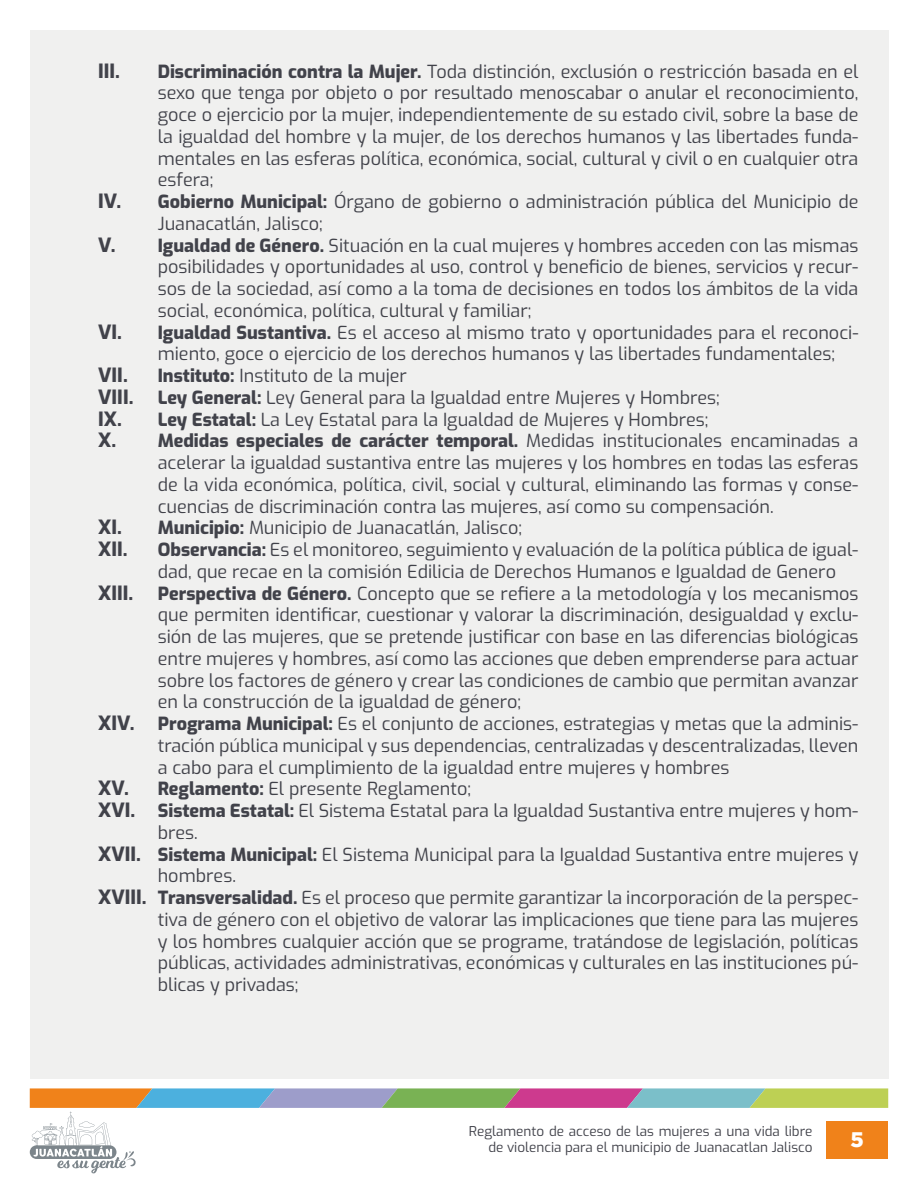
<style>
.page{position:relative;width:918px;height:1188px;background:#fff}
.page>*{position:absolute;margin:0;border:0;box-sizing:border-box;transform-origin:0 0}
.t1{font:900 21px "Gotham";color:#fff}
.t2{font:800 19.5px "Exo";color:#41424a}
.t3{font:18px/21.8px "Exo";color:#41424a}
.t4{font:800 18px "Exo";color:#41424a}
.t5{font:13.5px/16.2px "Exo";color:#41424a;text-align:right}
.s1{font-weight:800}
.s2{font-weight:800;font-size:19.5px}
.s3{font-size:19.5px}
.s4{font-weight:400}
</style>
<div class="page">
<div style="left:30px;top:30px;width:858px;height:1049px;background:#f0f0ef"></div>
<svg style="left:30px;top:1088px;width:858px;height:85px"></svg>
<p class="t2" style="left:98px;top:56px;width:23px">III.</p>
<p class="t3" style="left:158px;top:59px;width:702px"><span class="s1">Discriminación contra la Mujer.</span> Toda distinción, exclusión o restricción basada en el</p>
<p class="t3" style="left:158px;top:81px;width:702px">sexo que tenga por objeto o por resultado menoscabar o anular el reconocimiento,</p>
<p class="t3" style="left:158px;top:103px;width:702px">goce o ejercicio por la mujer, independientemente de su estado civil, sobre la base de</p>
<p class="t3" style="left:158px;top:125px;width:702px">la igualdad del hombre y la mujer, de los derechos humanos y las libertades funda-</p>
<p class="t3" style="left:158px;top:146px;width:702px">mentales en las esferas política, económica, social, cultural y civil o en cualquier otra</p>
<p class="t3" style="left:158px;top:168px;width:57px">esfera;</p>
<p class="t3" style="left:98px;top:190px;width:762px"><span class="s2">IV.</span> <span class="s1">Gobierno Municipal:</span> Órgano de gobierno o administración pública del Municipio de</p>
<p class="t3" style="left:158px;top:212px;width:167px">Juanacatlán, Jalisco;</p>
<p class="t3" style="left:98px;top:233px;width:762px"><span class="s2">V.</span> <span class="s1">Igualdad de Género.</span> Situación en la cual mujeres y hombres acceden con las mismas</p>
<p class="t3" style="left:158px;top:255px;width:702px">posibilidades y oportunidades al uso, control y beneficio de bienes, servicios y recur-</p>
<p class="t3" style="left:158px;top:277px;width:702px">sos de la sociedad, así como a la toma de decisiones en todos los ámbitos de la vida</p>
<p class="t3" style="left:158px;top:299px;width:375px">social, económica, política, cultural y familiar;</p>
<p class="t3" style="left:98px;top:320px;width:762px"><span class="s2">VI.</span> <span class="s1">Igualdad Sustantiva.</span> Es el acceso al mismo trato y oportunidades para el reconoci-</p>
<p class="t3" style="left:158px;top:342px;width:679px">miento, goce o ejercicio de los derechos humanos y las libertades fundamentales;</p>
<p class="t2" style="left:98px;top:361px;width:31px">VII.</p>
<p class="t3" style="left:158px;top:364px;width:251px"><span class="s1">Instituto:</span> Instituto de la mujer</p>
<p class="t3" style="left:98px;top:386px;width:623px"><span class="s2">VIII.</span> <span class="s1">Ley General:</span> Ley General para la Igualdad entre Mujeres y Hombres;</p>
<p class="t3" style="left:98px;top:407px;width:612px"><span class="s2">IX.</span> <span class="s1">Ley Estatal:</span> La Ley Estatal para la Igualdad de Mujeres y Hombres;</p>
<p class="t4" style="left:98px;top:428px;width:762px"><span class="s3">X.</span> Medidas especiales de carácter temporal. <span class="s4">Medidas institucionales encaminadas a</span></p>
<p class="t3" style="left:158px;top:451px;width:702px">acelerar la igualdad sustantiva entre las mujeres y los hombres en todas las esferas</p>
<p class="t3" style="left:158px;top:473px;width:702px">de la vida económica, política, civil, social y cultural, eliminando las formas y conse-</p>
<p class="t3" style="left:158px;top:494px;width:617px">cuencias de discriminación contra las mujeres, así como su compensación.</p>
<p class="t3" style="left:98px;top:516px;width:425px"><span class="s2">XI.</span> <span class="s1">Municipio:</span> Municipio de Juanacatlán, Jalisco;</p>
<p class="t2" style="left:98px;top:535px;width:31px">XII.</p>
<p class="t3" style="left:158px;top:538px;width:702px"><span class="s1">Observancia:</span> Es el monitoreo, seguimiento y evaluación de la política pública de igual&shy;dad, que recae en la comisión Edilicia de Derechos Humanos e Igualdad de Genero</p>
<p class="t2" style="left:98px;top:578px;width:37px">XIII.</p>
<p class="t3" style="left:158px;top:581px;width:702px"><span class="s1">Perspectiva de Género.</span> Concepto que se refiere a la metodología y los mecanismos</p>
<p class="t3" style="left:158px;top:603px;width:702px">que permiten identificar, cuestionar y valorar la discriminación, desigualdad y exclu-</p>
<p class="t3" style="left:158px;top:625px;width:702px">sión de las mujeres, que se pretende justificar con base en las diferencias biológicas</p>
<p class="t3" style="left:158px;top:647px;width:702px">entre mujeres y hombres, así como las acciones que deben emprenderse para actuar</p>
<p class="t3" style="left:158px;top:668px;width:702px">sobre los factores de género y crear las condiciones de cambio que permitan avanzar</p>
<p class="t3" style="left:158px;top:690px;width:365px">en la construcción de la igualdad de género;</p>
<p class="t3" style="left:98px;top:712px;width:762px"><span class="s2">XIV.</span> <span class="s1">Programa Municipal:</span> Es el conjunto de acciones, estrategias y metas que la adminis-</p>
<p class="t3" style="left:158px;top:734px;width:702px">tración pública municipal y sus dependencias, centralizadas y descentralizadas, lleven</p>
<p class="t3" style="left:158px;top:755px;width:573px">a cabo para el cumplimiento de la igualdad entre mujeres y hombres</p>
<p class="t3" style="left:98px;top:777px;width:374px"><span class="s2">XV.</span> <span class="s1">Reglamento:</span> El presente Reglamento;</p>
<p class="t3" style="left:98px;top:799px;width:762px"><span class="s2">XVI.</span> <span class="s1">Sistema Estatal:</span> El Sistema Estatal para la Igualdad Sustantiva entre mujeres y hom-</p>
<p class="t3" style="left:158px;top:821px;width:42px">bres.</p>
<p class="t3" style="left:98px;top:842px;width:762px"><span class="s2">XVII.</span> <span class="s1">Sistema Municipal:</span> El Sistema Municipal para la Igualdad Sustantiva entre mujeres y</p>
<p class="t3" style="left:158px;top:864px;width:80px">hombres.</p>
<p class="t3" style="left:98px;top:886px;width:762px"><span class="s2">XVIII.</span> <span class="s1">Transversalidad.</span> Es el proceso que permite garantizar la incorporación de la perspec-</p>
<p class="t3" style="left:158px;top:908px;width:702px">tiva de género con el objetivo de valorar las implicaciones que tiene para las mujeres</p>
<p class="t3" style="left:158px;top:929px;width:702px">y los hombres cualquier acción que se programe, tratándose de legislación, políticas</p>
<p class="t3" style="left:158px;top:951px;width:702px">públicas, actividades administrativas, económicas y culturales en las instituciones pú-</p>
<p class="t3" style="left:158px;top:973px;width:142px">blicas y privadas;</p>
<p class="t5" style="left:469px;top:1123px;width:345px">Reglamento de acceso de las mujeres a una vida libre de violencia para el municipio de Juanacatlan Jalisco</p>
<p class="t1" style="left:851px;top:1127px;width:15px">5</p>
</div>
